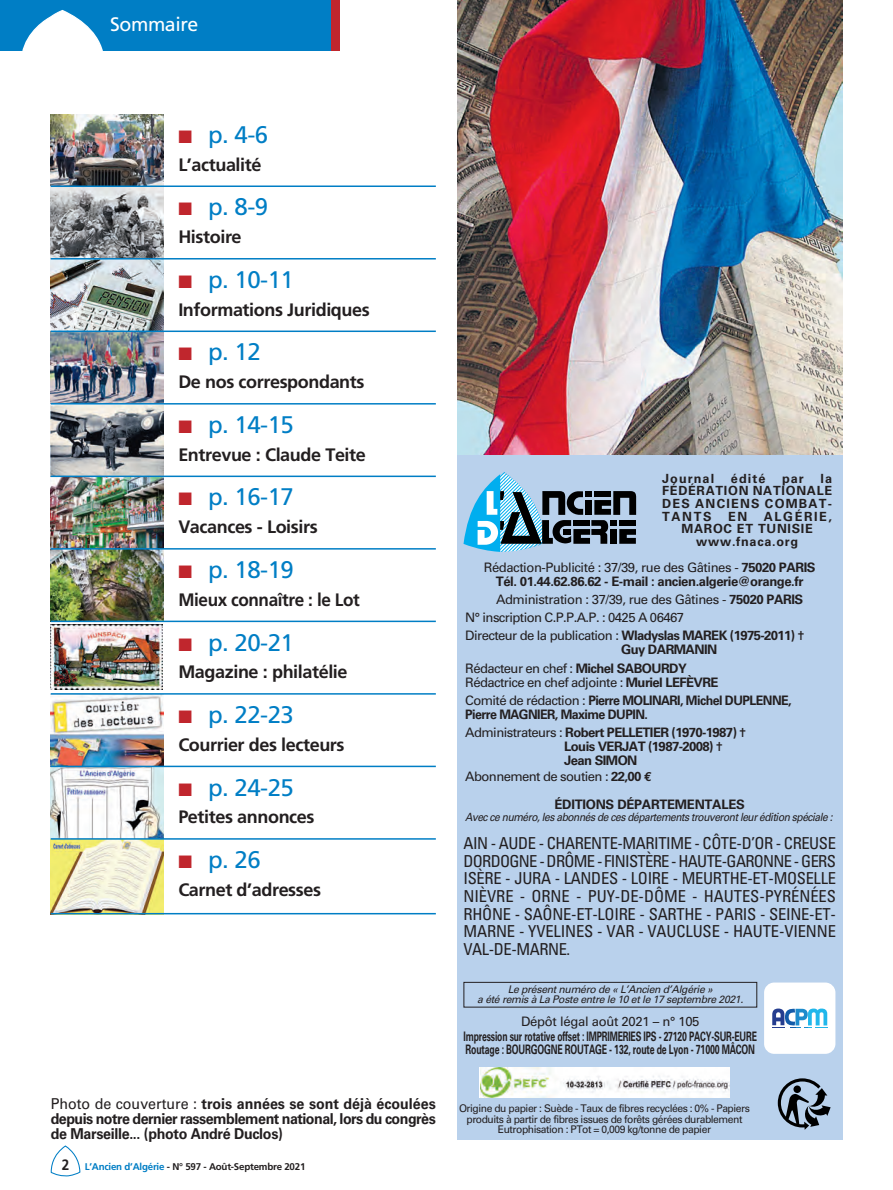
<style>
.page{position:relative;width:893px;height:1190px;background:#fff}
.page>*{position:absolute;margin:0;border:0;box-sizing:border-box;transform-origin:0 0}
.t1{font:24px "Frutiger LT Std";letter-spacing:-.02em;color:#007ec5}
.t2{font:19.5px "Frutiger LT Std";letter-spacing:-.02em;color:#fff}
.t3{font:700 18px "Frutiger LT Std";letter-spacing:-.02em;color:#231f20}
.t4{font:700 18px "Frutiger LT Std";letter-spacing:-.02em;color:#231f20;scale:.95 1}
.t5{font:condensed 16.5px/17.7px "Univers LT Std";letter-spacing:-.01em;color:#231f20;text-align:justify}
.t6{font:700 15px/15px "Univers LT Std";letter-spacing:-.02em;color:#231f20;text-align:justify;scale:.95 1}
.t7{font:13.05px/18px "Univers LT Std";letter-spacing:-.045em;color:#231f20}
.t8{font:700 13.05px/14px "Univers LT Std";letter-spacing:-.02em;color:#231f20;text-align:center}
.t9{font:700 13.05px/13.5px "Univers LT Std";letter-spacing:-.02em;color:#231f20;scale:.66 1}
.t10{font:700 13.05px/19.2px "Univers LT Std";letter-spacing:-.045em;color:#231f20}
.t11{font:700 13.05px/18px "Univers LT Std";letter-spacing:-.045em;color:#231f20;scale:.95 1}
.t12{font:13.05px "Univers LT Std";letter-spacing:-.02em;color:#231f20}
.t13{font:700 12.6px/12.6px "Univers LT Std";letter-spacing:.085em;color:#231f20;text-align:justify}
.t14{font:700 12.6px "Univers LT Std";letter-spacing:.055em;color:#231f20}
.t15{font:700 12.6px "Univers LT Std";letter-spacing:.13em;color:#231f20}
.t16{font:italic 11.25px "Univers LT Std";letter-spacing:-.045em;color:#231f20;scale:.9 1}
.t17{font:10.5px/10.5px "Univers LT Std";letter-spacing:-.045em;color:#231f20;text-align:center}
.t18{font:italic 10.5px/10.5px "Univers LT Std";letter-spacing:-.035em;color:#231f20;text-align:center}
.t19{font:700 9.75px "Frutiger LT Std";letter-spacing:-.02em;color:#231f20}
.s1{color:#c0262d}
.s2{font-weight:400}
.s3{font-size:15px}
.s4{color:#007ec5}
.s5{font-weight:700}
.s6{font-family:"Euro Mono"}
</style>
<div class="page">
<svg style="left:51px;top:1145px;width:29px;height:31px"></svg>
<div style="left:0;top:0;width:340px;height:51px;background:#007ec5"></div>
<svg style="left:22px;top:10px;width:81px;height:41px"></svg>
<div style="left:331px;top:0;width:9px;height:51px;background:#c0262d"></div>
<img style="left:457px;top:0;width:385px;height:455px">
<div style="left:457px;top:455px;width:385px;height:684px;background:#b9d1ec"></div>
<svg style="left:463px;top:472px;width:173px;height:80px"></svg>
<div style="left:463px;top:982px;width:293px;height:25px;border:1px solid #231f20"></div>
<div style="left:763px;top:982px;width:72px;height:72px;background:#fff;border-radius:10px"></div>
<svg style="left:772px;top:1008px;width:55px;height:20px"></svg>
<svg style="left:777px;top:1078px;width:53px;height:52px"></svg>
<div style="left:479px;top:1067px;width:250px;height:31px;background:#fff"></div>
<img style="left:480px;top:1068px;width:249px;height:29px">
<img style="left:51px;top:406px;width:112px;height:215px">
<img style="left:51px;top:768px;width:112px;height:145px">
<img style="left:51px;top:695px;width:112px;height:71px">
<img style="left:51px;top:114px;width:112px;height:289px">
<img style="left:51px;top:625px;width:111px;height:64px">
<hr style="left:51px;top:185px;width:384px;height:2px;background:#007ec5">
<hr style="left:51px;top:258px;width:384px;height:1px;background:#007ec5">
<hr style="left:51px;top:330px;width:384px;height:2px;background:#007ec5">
<hr style="left:51px;top:403px;width:384px;height:2px;background:#007ec5">
<hr style="left:51px;top:476px;width:384px;height:1px;background:#007ec5">
<hr style="left:51px;top:548px;width:384px;height:2px;background:#007ec5">
<hr style="left:51px;top:621px;width:384px;height:1px;background:#007ec5">
<hr style="left:51px;top:693px;width:384px;height:2px;background:#007ec5">
<hr style="left:51px;top:766px;width:384px;height:1px;background:#007ec5">
<hr style="left:51px;top:838px;width:384px;height:2px;background:#007ec5">
<hr style="left:51px;top:913px;width:384px;height:1px;background:#007ec5">
<p class="t2" style="left:110px;top:13px;width:89px">Sommaire</p>
<h1 class="t1" style="left:178px;top:121px;width:91px"><span class="s1">■</span> p. 4-6</h1>
<p class="t3" style="left:178px;top:157px;width:85px">L’actualité</p>
<h1 class="t1" style="left:178px;top:193px;width:91px"><span class="s1">■</span> p. 8-9</h1>
<p class="t3" style="left:178px;top:230px;width:65px">Histoire</p>
<h1 class="t1" style="left:178px;top:266px;width:117px"><span class="s1">■</span> p. 10-11</h1>
<p class="t3" style="left:178px;top:302px;width:193px">Informations Juridiques</p>
<h1 class="t1" style="left:178px;top:338px;width:84px"><span class="s1">■</span> p. 12</h1>
<p class="t3" style="left:178px;top:375px;width:187px">De nos correspondants</p>
<h1 class="t1" style="left:178px;top:411px;width:117px"><span class="s1">■</span> p. 14-15</h1>
<p class="t3" style="left:178px;top:447px;width:189px">Entrevue : Claude Teite</p>
<h1 class="t1" style="left:178px;top:483px;width:117px"><span class="s1">■</span> p. 16-17</h1>
<p class="t3" style="left:178px;top:520px;width:141px">Vacances - Loisirs</p>
<h1 class="t1" style="left:178px;top:556px;width:117px"><span class="s1">■</span> p. 18-19</h1>
<p class="t4" style="left:178px;top:592px;width:192px">Mieux connaître : le Lot</p>
<h1 class="t1" style="left:178px;top:628px;width:117px"><span class="s1">■</span> p. 20-21</h1>
<p class="t3" style="left:178px;top:665px;width:171px">Magazine : philatélie</p>
<h1 class="t1" style="left:178px;top:701px;width:117px"><span class="s1">■</span> p. 22-23</h1>
<p class="t3" style="left:178px;top:737px;width:168px">Courrier des lecteurs</p>
<h1 class="t1" style="left:178px;top:773px;width:117px"><span class="s1">■</span> p. 24-25</h1>
<p class="t3" style="left:178px;top:810px;width:138px">Petites annonces</p>
<h1 class="t1" style="left:178px;top:846px;width:84px"><span class="s1">■</span> p. 26</h1>
<p class="t3" style="left:178px;top:882px;width:144px">Carnet d’adresses</p>
<p class="t6" style="left:51px;top:1097px;width:407px"><span class="s2">Photo de couverture :</span> trois années se sont déjà écoulées depuis notre dernier rassemblement national, lors du congrès de Marseille... (photo André Duclos)</p>
<p class="t19" style="left:62px;top:1162px;width:245px"><span class="s3">2</span> <span class="s4">L’Ancien d’Algérie</span> - N° 597 - Août-Septembre 2021</p>
<p class="t13" style="left:662px;top:473px;width:54px">Journal</p>
<p class="t13" style="left:730px;top:473px;width:36px">édité</p>
<p class="t13" style="left:781px;top:473px;width:23px">par</p>
<p class="t13" style="left:662px;top:473px;width:171px;text-indent:158px">la FÉDÉRATION NATIONALE DES ANCIENS COMBAT-TANTS</p>
<p class="t13" style="left:727px;top:511px;width:21px">EN</p>
<p class="t15" style="left:763px;top:511px;width:70px">ALGÉRIE,</p>
<p class="t14" style="left:681px;top:524px;width:133px">MAROC ET TUNISIE</p>
<p class="t14" style="left:696px;top:537px;width:103px">www.fnaca.org</p>
<p class="t8" style="left:483px;top:562px;width:333px"><span class="s2">Rédaction-Publicité : 37/39, rue des Gâtines -</span> 75020 PARIS<br>Tél. 01.44.62.86.62 - E-mail : ancien.algerie@orange.fr</p>
<p class="t7" style="left:465px;top:592px;width:340px;text-indent:31px">Administration : 37/39, rue des Gâtines - <span class="s5">75020 PARIS<br></span>N° inscription C.P.P.A.P. : 0425 A 06467<br>Directeur de la publication : <span class="s5">Wladyslas MAREK (1975-2011)</span> ✝</p>
<p class="t10" style="left:465px;top:641px;width:253px;text-indent:156px">Guy DARMANIN<br><span class="s2">Rédacteur en chef :</span> Michel SABOURDY</p>
<p class="t7" style="left:465px;top:674px;width:328px">Rédactrice en chef adjointe : <span class="s5">Muriel LEFÈVRE<br></span>Comité de rédaction : <span class="s5">Pierre MOLINARI, Michel DUPLENNE,</span></p>
<p class="t11" style="left:465px;top:706px;width:297px">Pierre MAGNIER, Maxime DUPIN.<br><span class="s2">Administrateurs :</span> Robert PELLETIER (1970-1987) ✝</p>
<p class="t10" style="left:564px;top:740px;width:160px;line-height:14px">Louis VERJAT (1987-2008) ✝<br>Jean SIMON</p>
<p class="t8" style="left:554px;top:764px;width:192px;line-height:27.8px;text-align:left;text-indent:-89px"><span class="s2">Abonnement de soutien :</span> 22,00 <span class="s6">€<br></span>ÉDITIONS DÉPARTEMENTALES</p>
<p class="t16" style="left:465px;top:812px;width:409px">Avec ce numéro, les abonnés de ces départements trouveront leur édition spéciale :</p>
<p class="t5" style="left:463px;top:834px;width:374px">AIN - AUDE - CHARENTE-MARITIME - CÔTE-D’OR - CREUSE DORDOGNE - DRÔME - FINISTÈRE - HAUTE-GARONNE - GERS ISÈRE - JURA - LANDES - LOIRE - MEURTHE-ET-MOSELLE NIÈVRE - ORNE - PUY-DE-DÔME - HAUTES-PYRÉNÉES RHÔNE - SAÔNE-ET-LOIRE - SARTHE - PARIS - SEINE-ET-MARNE - YVELINES - VAR - VAUCLUSE - HAUTE-VIENNE VAL-DE-MARNE.</p>
<p class="t18" style="left:477px;top:984px;width:267px">Le présent numéro de « L’Ancien d’Algérie »<br>a été remis à La Poste entre le 10 et le 17 septembre 2021.</p>
<p class="t12" style="left:521px;top:1017px;width:180px">Dépôt légal août 2021 – n° 105</p>
<p class="t9" style="left:463px;top:1030px;width:446px">Impression sur rotative offset : IMPRIMERIES IPS - 27120 PACY-SUR-EURE<br>Routage : BOURGOGNE ROUTAGE - 132, route de Lyon - 71000 MÂCON</p>
<p class="t17" style="left:459px;top:1104px;width:292px">Origine du papier : Suède - Taux de fibres recyclées : 0% - Papiers produits à partir de fibres issues de forêts gérées durablement<br>Eutrophisation : PTot = 0,009 kg/tonne de papier</p>
</div>
